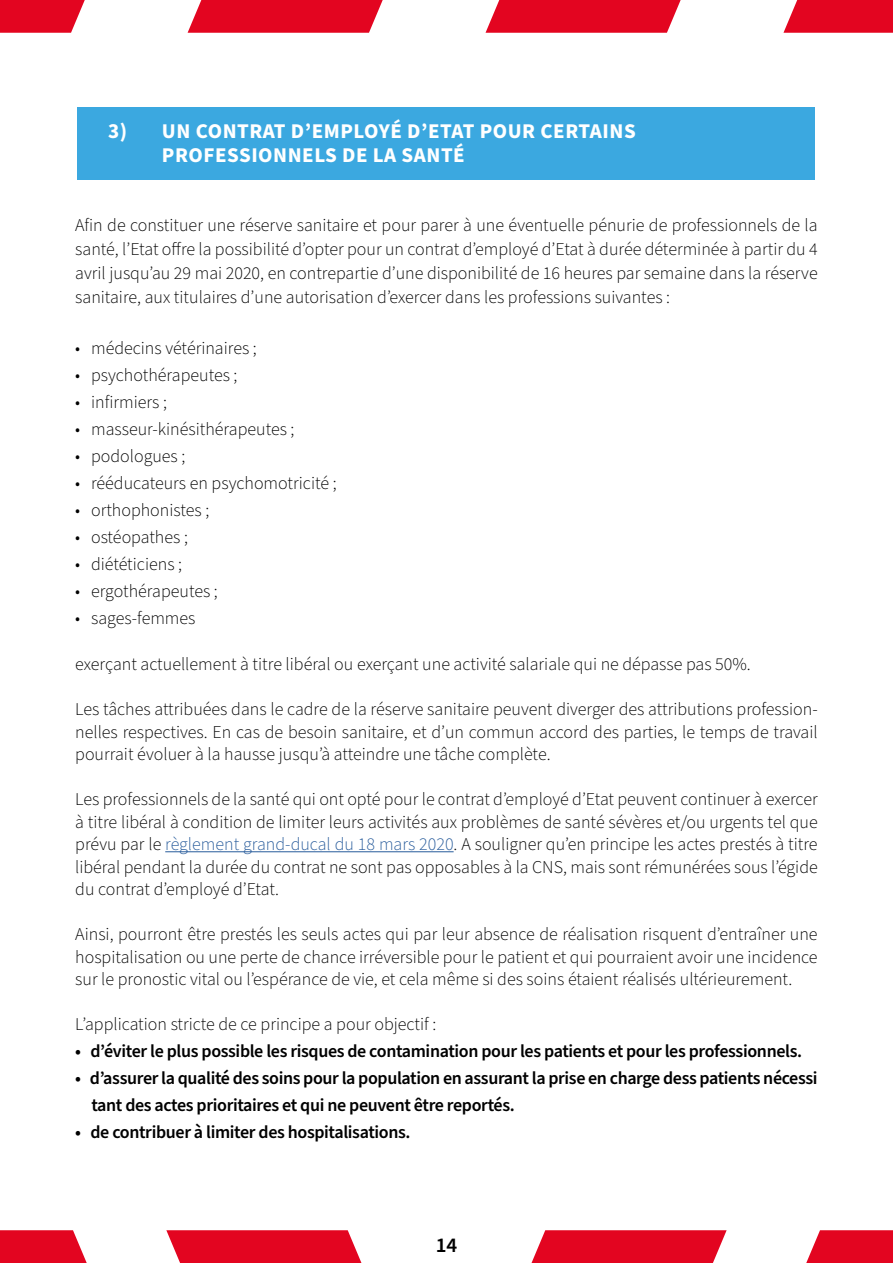
<style>
.page{position:relative;width:893px;height:1263px;background:#fff}
.page>*{position:absolute;margin:0;border:0;box-sizing:border-box;transform-origin:0 0}
.t1{font:700 21px/24px "Source Sans Pro";letter-spacing:.025em;color:#fff}
.t2{font:600 21px "Source Sans Pro";color:#000}
.t3{font:300 18px/22.5px "Source Sans Pro";color:#000;text-align:justify}
.t4{font:600 18px/27px "Source Sans Pro";letter-spacing:-.02em;color:#000}
.s1{color:#275b9b}
</style>
<div class="page">
<svg style="left:0;top:0;width:85px;height:33px;background:#e51b34"></svg>
<svg style="left:188px;top:0;width:195px;height:33px;background:#e51831"></svg>
<svg style="left:486px;top:0;width:195px;height:33px;background:#e51831"></svg>
<svg style="left:783px;top:0;width:110px;height:33px;background:#e51730"></svg>
<svg style="left:806px;top:1230px;width:87px;height:33px;background:#e51b33"></svg>
<svg style="left:0;top:1230px;width:87px;height:33px;background:#e51b33"></svg>
<svg style="left:531px;top:1230px;width:196px;height:33px;background:#e51932"></svg>
<svg style="left:166px;top:1230px;width:196px;height:33px;background:#e51932"></svg>
<hr style="left:165px;top:851px;width:289px;height:1px;background:#275b9b">
<div style="left:78px;top:107px;width:737px;height:73px;background:#3ba8e0"></div>
<p class="t1" style="left:162px;top:120px;width:475px;text-indent:-54px">3) UN CONTRAT D’EMPLOYÉ D’ETAT POUR CERTAINS<br>PROFESSIONNELS DE LA SANTÉ</p>
<p class="t3" style="left:75px;top:213px;width:744px;line-height:24px">Afin de constituer une réserve sanitaire et pour parer à une éventuelle pénurie de professionnels de la santé, l’Etat offre la possibilité d’opter pour un contrat d’employé d’Etat à durée déterminée à partir du 4 avril jusqu’au 29 mai 2020, en contrepartie d’une disponibilité de 16 heures par semaine dans la réserve sanitaire, aux titulaires d’une autorisation d’exercer dans les professions suivantes :</p>
<p class="t3" style="left:75px;top:337px;width:183px">• médecins vétérinaires ;</p>
<p class="t3" style="left:75px;top:364px;width:164px">• psychothérapeutes ;</p>
<p class="t3" style="left:75px;top:391px;width:93px">• infirmiers ;</p>
<p class="t3" style="left:75px;top:418px;width:221px">• masseur-kinésithérapeutes ;</p>
<p class="t3" style="left:75px;top:445px;width:112px">• podologues ;</p>
<p class="t3" style="left:75px;top:472px;width:263px">• rééducateurs en psychomotricité ;</p>
<p class="t3" style="left:75px;top:499px;width:136px">• orthophonistes ;</p>
<p class="t3" style="left:75px;top:526px;width:114px">• ostéopathes ;</p>
<p class="t3" style="left:75px;top:553px;width:108px">• diététiciens ;</p>
<p class="t3" style="left:75px;top:580px;width:144px">• ergothérapeutes ;</p>
<p class="t3" style="left:75px;top:607px;width:122px">• sages-femmes</p>
<p class="t3" style="left:75px;top:654px;width:677px">exerçant actuellement à titre libéral ou exerçant une activité salariale qui ne dépasse pas 50%.</p>
<p class="t3" style="left:75px;top:699px;width:744px">Les tâches attribuées dans le cadre de la réserve sanitaire peuvent diverger des attributions profession&shy;nelles respectives. En cas de besoin sanitaire, et d’un commun accord des parties, le temps de travail pourrait évoluer à la hausse jusqu’à atteindre une tâche complète.</p>
<p class="t3" style="left:75px;top:789px;width:744px">Les professionnels de la santé qui ont opté pour le contrat d’employé d’Etat peuvent continuer à exercer à titre libéral à condition de limiter leurs activités aux problèmes de santé sévères et/ou urgents tel que prévu par le <span class="s1">règlement grand-ducal du 18 mars 2020</span>. A souligner qu’en principe les actes prestés à titre libéral pendant la durée du contrat ne sont pas opposables à la CNS, mais sont rémunérées sous l’égide du contrat d’employé d’Etat.</p>
<p class="t3" style="left:75px;top:924px;width:744px">Ainsi, pourront être prestés les seuls actes qui par leur absence de réalisation risquent d’entraîner une hospitalisation ou une perte de chance irréversible pour le patient et qui pourraient avoir une incidence sur le pronostic vital ou l’espérance de vie, et cela même si des soins étaient réalisés ultérieurement.</p>
<p class="t3" style="left:75px;top:1014px;width:363px">L’application stricte de ce principe a pour objectif :</p>
<p class="t4" style="left:75px;top:1038px;width:728px">• d’éviter le plus possible les risques de contamination pour les patients et pour les professionnels.</p>
<p class="t4" style="left:91px;top:1065px;width:728px;text-indent:-16px">• d’assurer la qualité des soins pour la population en assurant la prise en charge dess patients nécessi tant des actes prioritaires et qui ne peuvent être reportés.</p>
<p class="t4" style="left:75px;top:1119px;width:337px">• de contribuer à limiter des hospitalisations.</p>
<p class="t2" style="left:436px;top:1231px;width:23px">14</p>
</div>
